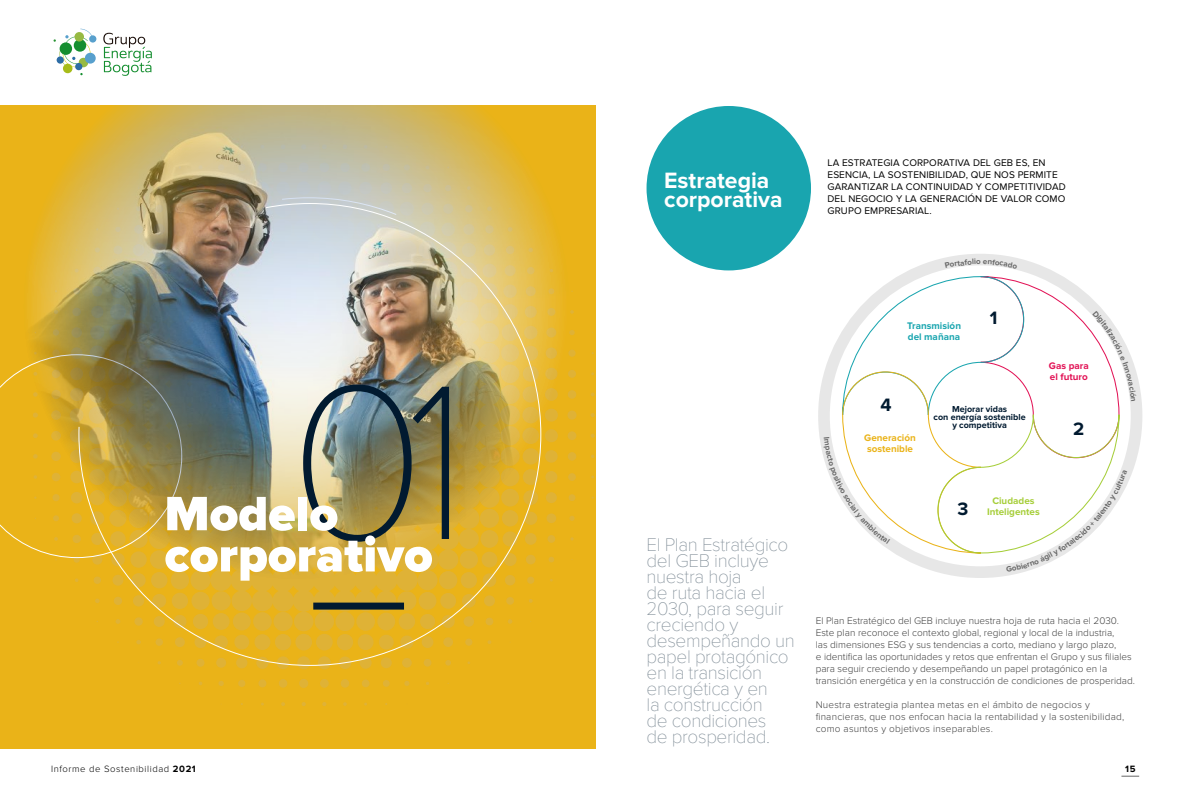
<style>
.page{position:relative;width:1191px;height:794px;background:#fff}
.page>*{position:absolute;margin:0;border:0;box-sizing:border-box;transform-origin:0 0}
.t1{font:100 228.2px "Proxima Nova T";color:#011a30}
.t2{font:900 50px "Proxima Nova";color:#fff}
.t3{font:700 23px/19px "Proxima Nova";color:#fff}
.t4{font:100 19px/16px "Proxima Nova T";letter-spacing:-.02em;color:#808d97}
.t5{font:700 18.6px "Proxima Nova";color:#011a30}
.t6{font:300 10px/12px "Proxima Nova";color:#404040}
.t7{font:10px/12px "Proxima Nova";letter-spacing:.01em;color:#000}
.t8{font:300 10px/12px "Proxima Nova";letter-spacing:.02em;color:#404040}
.t9{font:700 9.9px/10.8px "Proxima Nova";color:#19a5af}
.t10{font:700 9.9px/10.8px "Proxima Nova";color:#a6ce39;text-align:center}
.t11{font:700 9.9px/10.8px "Proxima Nova";color:#eab318}
.t12{font:700 9.9px/10.8px "Proxima Nova";color:#e21356}
.t13{font:300 9.5px "Proxima Nova";letter-spacing:.06em;color:#000}
.t14{font:700 9.5px "Proxima Nova";color:#000}
.t15{font:700 9px/8.1px "Proxima Nova";color:#011a30;text-align:center}
.s1{font-weight:700}
</style>
<div class="page">
<div style="left:0;top:105px;width:595px;height:643px;background:#eab318"></div>
<img style="left:30px;top:106px;width:566px;height:628px">
<svg style="left:0;top:352px;width:78px;height:208px"></svg>
<div style="left:646px;top:106px;width:165px;height:164px;background:#19a5af;border-radius:50%"></div>
<svg style="left:281px;top:197px;width:116px;height:6px"></svg>
<img style="left:78px;top:203px;width:463px;height:463px">
<div style="left:63px;top:64px;width:9px;height:9px;background:#a7bc19;border-radius:50%"></div>
<div style="left:85px;top:53px;width:11px;height:11px;background:#58a0cd;border-radius:50%"></div>
<div style="left:89px;top:35px;width:7px;height:8px;background:#58a0cd;border-radius:50%"></div>
<div style="left:75px;top:63px;width:7px;height:7px;background:#2d6da6;border-radius:50%"></div>
<svg style="left:103px;top:33px;width:49px;height:43px"></svg>
<svg style="left:53px;top:29px;width:41px;height:38px"></svg>
<svg style="left:1121px;top:775px;width:18px;height:1px"></svg>
<svg style="left:945px;top:259px;width:72px;height:10px"></svg>
<svg style="left:823px;top:276px;width:313px;height:296px"></svg>
<h1 class="t1" style="left:288px;top:332px;width:182px">01</h1>
<h2 class="t2" style="left:165px;top:485px;width:175px">Modelo</h2>
<h2 class="t2" style="left:165px;top:526px;width:270px">corporativo</h2>
<h3 class="t3" style="left:664px;top:171px;width:120px">Estrategia corporativa</h3>
<p class="t7" style="left:827px;top:157px;width:240px">LA ESTRATEGIA CORPORATIVA DEL GEB ES, EN ESENCIA, LA SOSTENIBILIDAD, QUE NOS PERMITE GARANTIZAR LA CONTINUIDAD Y COMPETITIVIDAD DEL NEGOCIO Y LA GENERACIÓN DE VALOR COMO GRUPO EMPRESARIAL.</p>
<h3 class="t4" style="left:646px;top:537px;width:150px">El Plan Estratégico del GEB incluye nuestra hoja<br>de ruta hacia el<br>2030, para seguir creciendo y desempeñando un papel protagónico en la transición energética y en<br>la construcción<br>de condiciones<br>de prosperidad.</h3>
<p class="t9" style="left:907px;top:320px;width:55px">Transmisión del mañana</p>
<h3 class="t5" style="left:989px;top:307px;width:9px">1</h3>
<h3 class="t5" style="left:880px;top:394px;width:13px">4</h3>
<p class="t15" style="left:933px;top:405px;width:93px">Mejorar vidas<br>con energía sostenible y competitiva</p>
<p class="t11" style="left:864px;top:433px;width:53px">Generación sostenible</p>
<p class="t12" style="left:1049px;top:361px;width:41px">Gas para el futuro</p>
<h3 class="t5" style="left:1073px;top:418px;width:13px">2</h3>
<h3 class="t5" style="left:957px;top:498px;width:12px">3</h3>
<p class="t10" style="left:987px;top:496px;width:54px">Ciudades<br>Inteligentes</p>
<p class="t6" style="left:815px;top:615px;width:321px">El Plan Estratégico del GEB incluye nuestra hoja de ruta hacia el 2030.<br>Este plan reconoce el contexto global, regional y local de la industria,<br>las dimensiones ESG y sus tendencias a corto, mediano y largo plazo,<br>e identifica las oportunidades y retos que enfrentan el Grupo y sus filiales para seguir creciendo y desempeñando un papel protagónico en la transición energética y en la construcción de condiciones de prosperidad.</p>
<p class="t8" style="left:815px;top:699px;width:310px">Nuestra estrategia plantea metas en el ámbito de negocios y financieras, que nos enfocan hacia la rentabilidad y la sostenibilidad, como asuntos y objetivos inseparables.</p>
<p class="t13" style="left:51px;top:764px;width:146px">Informe de Sostenibilidad <span class="s1">2021</span></p>
<p class="t14" style="left:1125px;top:763px;width:12px">15</p>
</div>
